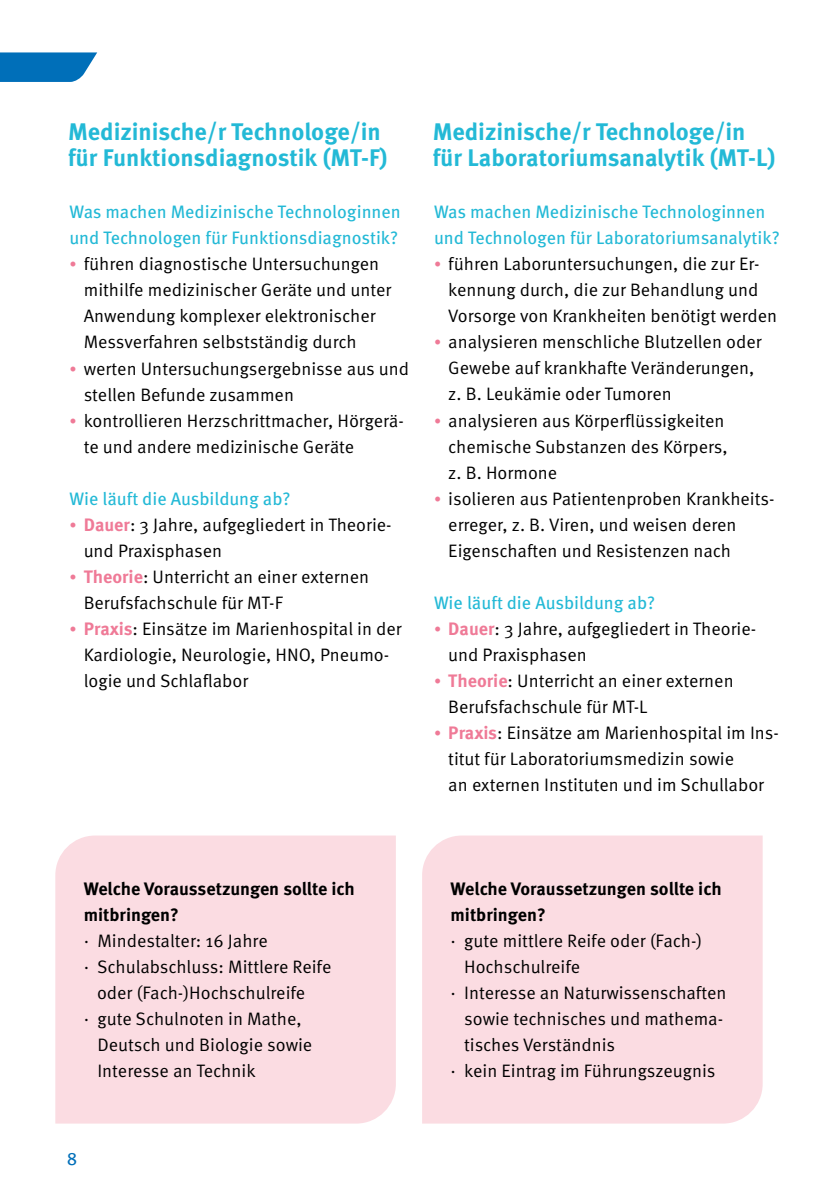
<style>
.page{position:relative;width:840px;height:1191px;background:#fff}
.page>*{position:absolute;margin:0;border:0;box-sizing:border-box;transform-origin:0 0}
.t1{font:700 24px/26px "Meta Pro";color:#23b9d6}
.t2{font:18px/26px "Meta Pro";color:#000}
.t3{font:18px/26px "Meta Pro";color:#23b9d6}
.t4{font:700 18px/26px "Meta Pro";color:#000}
.t5{font:18px "Meta Pro";color:#006fb9}
.s1{font-size:14px;color:#ef7a97}
.s2{font-weight:700;color:#ef7a97}
</style>
<div class="page">
<div style="left:55px;top:835px;width:340px;height:288px;background:#fbdce2"></div>
<svg style="left:0;top:52px;width:97px;height:30px;background:#1c7fc0"></svg>
<div style="left:422px;top:835px;width:340px;height:288px;background:#fbdce2"></div>
<h1 class="t1" style="left:68px;top:119px;width:321px">Medizinische/r Technologe/in für Funktionsdiagnostik (MT-F)</h1>
<p class="t3" style="left:69px;top:199px;width:333px">Was machen Medizinische Technologinnen und Technologen für Funktionsdiagnostik?</p>
<p class="t2" style="left:84px;top:251px;width:309px;text-indent:-14px"><span class="s1">•</span> führen diagnostische Untersuchungen mithilfe medizinischer Geräte und unter Anwendung komplexer elektronischer Messverfahren selbstständig durch</p>
<p class="t2" style="left:84px;top:355px;width:327px;text-indent:-14px"><span class="s1">•</span> werten Untersuchungsergebnisse aus und stellen Befunde zusammen</p>
<p class="t2" style="left:84px;top:407px;width:321px;text-indent:-14px"><span class="s1">•</span> kontrollieren Herzschrittmacher, Hörgerä&shy;te und andere medizinische Geräte</p>
<p class="t3" style="left:69px;top:485px;width:222px">Wie läuft die Ausbildung ab?</p>
<p class="t2" style="left:84px;top:511px;width:309px;text-indent:-14px"><span class="s1">•</span> <span class="s2">Dauer</span>: 3 Jahre, aufgegliedert in Theorie&shy;und Praxisphasen</p>
<p class="t2" style="left:84px;top:563px;width:287px;text-indent:-14px"><span class="s1">•</span> <span class="s2">Theorie</span>: Unterricht an einer externen<br>Berufsfachschule für MT-F</p>
<p class="t2" style="left:84px;top:615px;width:319px;text-indent:-14px"><span class="s1">•</span> <span class="s2">Praxis</span>: Einsätze im Marienhospital in der<br>Kardiologie, Neurologie, HNO, Pneumo&shy;logie und Schlaflabor</p>
<h1 class="t1" style="left:432px;top:119px;width:344px">Medizinische/r Technologe/in für Laboratoriumsanalytik (MT-L)</h1>
<p class="t3" style="left:434px;top:199px;width:347px">Was machen Medizinische Technologinnen und Technologen für Laboratoriumsanalytik?</p>
<p class="t2" style="left:448px;top:251px;width:330px;text-indent:-14px"><span class="s1">•</span> führen Laboruntersuchungen, die zur Er&shy;kennung durch, die zur Behandlung und<br>Vorsorge von Krankheiten benötigt werden</p>
<p class="t2" style="left:448px;top:329px;width:314px;text-indent:-14px"><span class="s1">•</span> analysieren menschliche Blutzellen oder<br>Gewebe auf krankhafte Veränderungen, z. B. Leukämie oder Tumoren</p>
<p class="t2" style="left:448px;top:407px;width:281px;text-indent:-14px"><span class="s1">•</span> analysieren aus Körperflüssigkeiten chemische Substanzen des Körpers, z. B. Hormone</p>
<p class="t2" style="left:448px;top:485px;width:328px;text-indent:-14px"><span class="s1">•</span> isolieren aus Patientenproben Krankheits&shy;erreger, z. B. Viren, und weisen deren<br>Eigenschaften und Resistenzen nach</p>
<p class="t3" style="left:434px;top:589px;width:222px">Wie läuft die Ausbildung ab?</p>
<p class="t2" style="left:448px;top:615px;width:309px;text-indent:-14px"><span class="s1">•</span> <span class="s2">Dauer</span>: 3 Jahre, aufgegliedert in Theorie&shy;und Praxisphasen</p>
<p class="t2" style="left:448px;top:667px;width:287px;text-indent:-14px"><span class="s1">•</span> <span class="s2">Theorie</span>: Unterricht an einer externen<br>Berufsfachschule für MT-L</p>
<p class="t2" style="left:448px;top:719px;width:332px;text-indent:-14px"><span class="s1">•</span> <span class="s2">Praxis</span>: Einsätze am Marienhospital im Ins&shy;titut für Laboratoriumsmedizin sowie<br>an externen Instituten und im Schullabor</p>
<p class="t4" style="left:84px;top:875px;width:272px">Welche Voraussetzungen sollte ich mitbringen?</p>
<p class="t2" style="left:84px;top:927px;width:185px">· Mindestalter: 16 Jahre</p>
<p class="t2" style="left:84px;top:953px;width:249px">· Schulabschluss: Mittlere Reife</p>
<p class="t2" style="left:97px;top:979px;width:210px">oder (Fach-)Hochschulreife</p>
<p class="t2" style="left:84px;top:1005px;width:219px">· gute Schulnoten in Mathe,</p>
<p class="t2" style="left:97px;top:1031px;width:216px">Deutsch und Biologie sowie</p>
<p class="t2" style="left:97px;top:1057px;width:160px">Interesse an Technik</p>
<p class="t5" style="left:67px;top:1148px;width:12px">8</p>
<p class="t4" style="left:450px;top:875px;width:272px">Welche Voraussetzungen sollte ich mitbringen?</p>
<p class="t2" style="left:450px;top:927px;width:253px">· gute mittlere Reife oder (Fach-)</p>
<p class="t2" style="left:464px;top:953px;width:117px">Hochschulreife</p>
<p class="t2" style="left:450px;top:979px;width:277px">· Interesse an Naturwissenschaften</p>
<p class="t2" style="left:464px;top:1005px;width:260px">sowie technisches und mathema-</p>
<p class="t2" style="left:464px;top:1031px;width:152px">tisches Verständnis</p>
<p class="t2" style="left:450px;top:1057px;width:266px">· kein Eintrag im Führungszeugnis</p>
</div>
